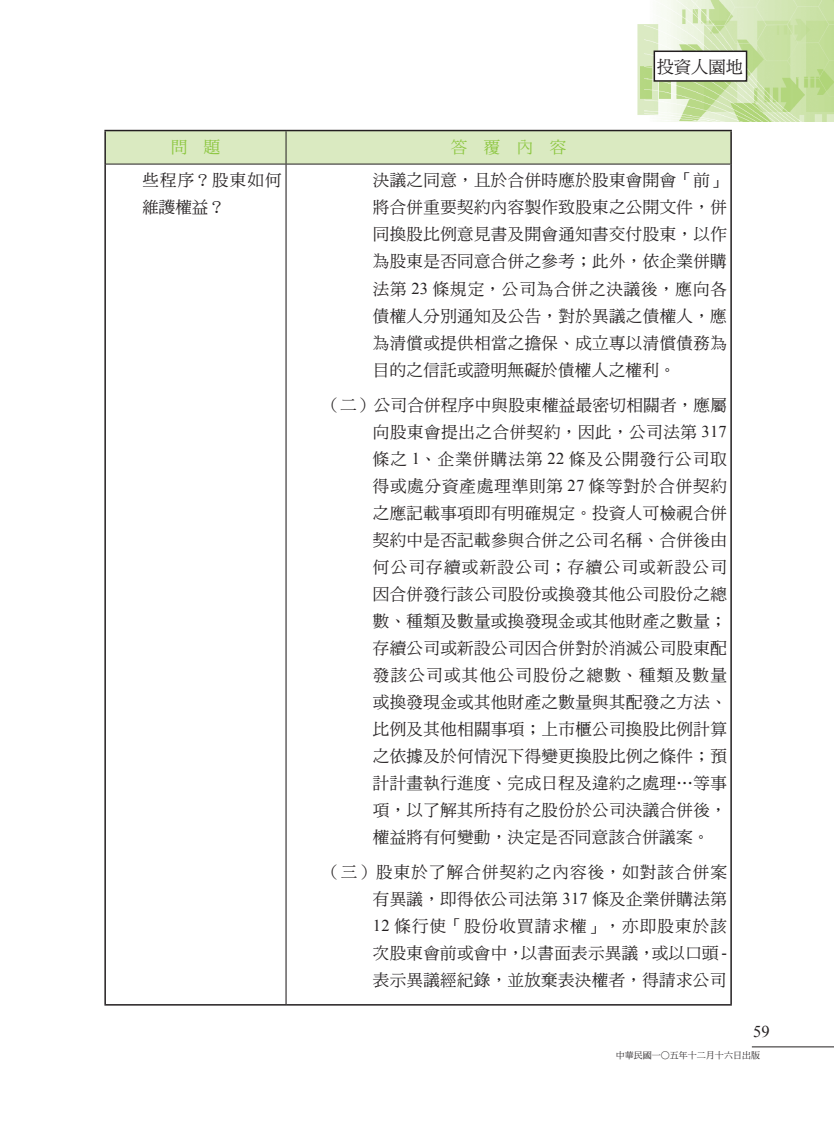
<style>
.page{position:relative;width:834px;height:1132px;background:#fff}
.page>*{position:absolute;margin:0;border:0;box-sizing:border-box;transform-origin:0 0}
.t1{font:17.25px "DF Ming W5 WINP BF";color:#231f20}
.t2{font:16.5px/27px "DF Ming W5 WINP BF";letter-spacing:.02em;color:#231f20;text-align:justify}
.t3{font:16.5px/27px "DF Ming W5 WINP BF";letter-spacing:.075em;color:#231f20}
.t4{font:16.5px "DF Ming W5 WINP BF";color:#8bc63e}
.t5{font:16.5px "Times New Roman";color:#231f20}
.t6{font:9px "DF Ming W5 WINP BF";color:#231f20}
.s1{font-family:"Times New Roman"}
</style>
<div class="page">
<hr style="left:751px;top:1046px;width:82px;height:1px;background:#231f20">
<img style="left:637px;top:0;width:196px;height:122px">
<div style="left:653px;top:50px;width:94px;height:32px;background:#fff;border:2px solid #231f20"></div>
<div style="left:106px;top:131px;width:624px;height:33px;background:#daeac1"></div>
<hr style="left:285px;top:164px;width:1px;height:839px;background:#231f20">
<hr style="left:104px;top:130px;width:182px;height:1px;background:#231f20">
<hr style="left:104px;top:131px;width:2px;height:33px;background:#231f20">
<hr style="left:286px;top:130px;width:445px;height:1px;background:#231f20">
<hr style="left:730px;top:131px;width:1px;height:33px;background:#231f20">
<hr style="left:285px;top:131px;width:1px;height:33px;background:#231f20">
<hr style="left:106px;top:164px;width:180px;height:1px;background:#231f20">
<hr style="left:286px;top:164px;width:444px;height:1px;background:#231f20">
<hr style="left:104px;top:164px;width:2px;height:839px;background:#231f20">
<hr style="left:730px;top:164px;width:1px;height:839px;background:#231f20">
<hr style="left:104px;top:1003px;width:182px;height:2px;background:#231f20">
<hr style="left:286px;top:1003px;width:445px;height:2px;background:#231f20">
<p class="t1" style="left:656px;top:58px;width:88px">投資人園地</p>
<p class="t4" style="left:171px;top:139px;width:51px">問　題</p>
<p class="t4" style="left:450px;top:139px;width:117px">答　覆　內　容</p>
<p class="t3" style="left:142px;top:167px;width:141px">些程序？股東如何維護權益？</p>
<p class="t2" style="left:373px;top:167px;width:355px">決議之同意，且於合併時應於股東會開會「前」將合併重要契約內容製作致股東之公開文件，併同換股比例意見書及開會通知書交付股東，以作為股東是否同意合併之參考；此外，依企業併購法第 <span class="s1">23</span> 條規定，公司為合併之決議後，應向各債權人分別通知及公告，對於異議之債權人，應為清償或提供相當之擔保、成立專以清償債務為目的之信託或證明無礙於債權人之權利。</p>
<p class="t2" style="left:373px;top:391px;width:355px;text-indent:-50px">（二）公司合併程序中與股東權益最密切相關者，應屬向股東會提出之合併契約，因此，公司法第 <span class="s1">317</span>條之 <span class="s1">1</span>、企業併購法第 <span class="s1">22</span> 條及公開發行公司取得或處分資產處理準則第 <span class="s1">27</span> 條等對於合併契約之應記載事項即有明確規定。投資人可檢視合併契約中是否記載參與合併之公司名稱、合併後由何公司存續或新設公司；存續公司或新設公司因合併發行該公司股份或換發其他公司股份之總數、種類及數量或換發現金或其他財產之數量；存續公司或新設公司因合併對於消滅公司股東配發該公司或其他公司股份之總數、種類及數量或換發現金或其他財產之數量與其配發之方法、比例及其他相關事項；上市櫃公司換股比例計算之依據及於何情況下得變更換股比例之條件；預計計畫執行進度、完成日程及違約之處理…等事項，以了解其所持有之股份於公司決議合併後，權益將有何變動，決定是否同意該合併議案。</p>
<p class="t2" style="left:373px;top:858px;width:355px;text-indent:-49px">（三）股東於了解合併契約之內容後，如對該合併案有異議，即得依公司法第 <span class="s1">317</span> 條及企業併購法第<span class="s1">12</span> 條行使「股份收買請求權」，亦即股東於該次股東會前或會中，以書面表示異議，或以口頭<span class="s1">-</span>表示異議經紀錄，並放棄表決權者，得請求公司</p>
<p class="t5" style="left:753px;top:1019px;width:18px">59</p>
<p class="t6" style="left:615px;top:1050px;width:145px">中華民國一○五年十二月十六日出版</p>
</div>
